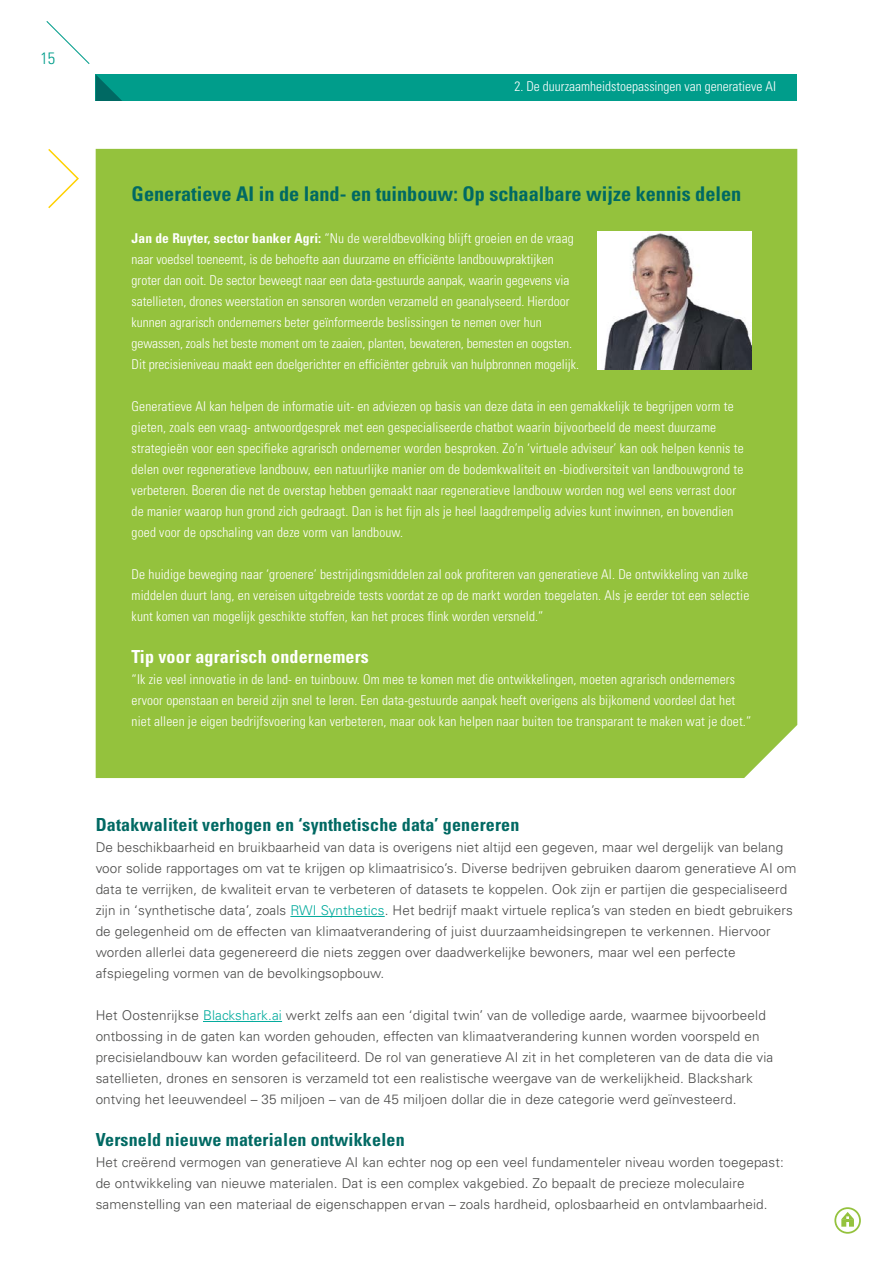
<style>
.page{position:relative;width:893px;height:1263px;background:#fff}
.page>*{position:absolute;margin:0;border:0;box-sizing:border-box;transform-origin:0 0}
.t1{font:700 condensed 20.25px "Univers LT Std";color:#006963}
.t2{font:700 condensed 18px "Univers LT Std";letter-spacing:.01em;color:#006963}
.t3{font:700 condensed 18px "Univers LT Std";letter-spacing:.01em;color:#fff}
.t4{font:300 condensed 16.5px "Univers LT Std";color:#009d8b}
.t5{font:300 condensed 13.5px/21px "Univers LT Std";letter-spacing:.01em;color:#fff}
.t6{font:300 13.5px/21px "Univers LT Std";letter-spacing:.01em;color:#4a4a49}
.s1{font-weight:700}
.s2{color:#00aa9c}
</style>
<div class="page">
<svg style="left:46px;top:21px;width:44px;height:43px"></svg>
<div style="left:96px;top:74px;width:701px;height:27px;background:#009d8b"></div>
<svg style="left:96px;top:75px;width:26px;height:26px"></svg>
<div style="left:96px;top:149px;width:701px;height:629px;background:#94c23d"></div>
<svg style="left:48px;top:149px;width:31px;height:60px"></svg>
<img style="left:597px;top:232px;width:155px;height:137px">
<hr style="left:290px;top:916px;width:95px;height:1px;background:#00aa9c">
<hr style="left:203px;top:1021px;width:79px;height:1px;background:#00aa9c">
<svg style="left:841px;top:1212px;width:13px;height:15px"></svg>
<div style="left:834px;top:1207px;width:27px;height:27px;border:2px solid #94c23d;border-radius:50%"></div>
<p class="t4" style="left:41px;top:48px;width:16px">15</p>
<p class="t5" style="left:514px;top:76px;width:263px">2. De duurzaamheidstoepassingen van generatieve AI</p>
<h1 class="t1" style="left:132px;top:181px;width:611px">Generatieve AI in de land- en tuinbouw: Op schaalbare wijze kennis delen</h1>
<p class="t5" style="left:132px;top:228px;width:449px"><span class="s1">Jan de Ruyter, sector banker Agri:</span> “Nu de wereldbevolking blijft groeien en de vraag naar voedsel toeneemt, is de behoefte aan duurzame en efficiënte landbouwpraktijken groter dan ooit. De sector beweegt naar een data-gestuurde aanpak, waarin gegevens via satellieten, drones weerstation en sensoren worden verzameld en geanalyseerd. Hierdoor kunnen agrarisch ondernemers beter geïnformeerde beslissingen te nemen over hun gewassen, zoals het beste moment om te zaaien, planten, bewateren, bemesten en oogsten.<br>Dit precisieniveau maakt een doelgerichter en efficiënter gebruik van hulpbronnen mogelijk.</p>
<p class="t5" style="left:132px;top:396px;width:613px">Generatieve AI kan helpen de informatie uit- en adviezen op basis van deze data in een gemakkelijk te begrijpen vorm te gieten, zoals een vraag- antwoordgesprek met een gespecialiseerde chatbot waarin bijvoorbeeld de meest duurzame strategieën voor een specifieke agrarisch ondernemer worden besproken. Zo’n ‘virtuele adviseur’ kan ook helpen kennis te delen over regeneratieve landbouw, een natuurlijke manier om de bodemkwaliteit en -biodiversiteit van landbouwgrond te verbeteren. Boeren die net de overstap hebben gemaakt naar regeneratieve landbouw worden nog wel eens verrast door de manier waarop hun grond zich gedraagt. Dan is het fijn als je heel laagdrempelig advies kunt inwinnen, en bovendien goed voor de opschaling van deze vorm van landbouw.</p>
<p class="t5" style="left:132px;top:564px;width:619px;text-align:justify">De huidige beweging naar ‘groenere’ bestrijdingsmiddelen zal ook profiteren van generatieve AI. De ontwikkeling van zulke middelen duurt lang, en vereisen uitgebreide tests voordat ze op de markt worden toegelaten. Als je eerder tot een selectie kunt komen van mogelijk geschikte stoffen, kan het proces flink worden versneld.”</p>
<h2 class="t3" style="left:132px;top:646px;width:239px">Tip voor agrarisch ondernemers</h2>
<p class="t5" style="left:132px;top:669px;width:621px">“Ik zie veel innovatie in de land- en tuinbouw. Om mee te komen met die ontwikkelingen, moeten agrarisch ondernemers ervoor openstaan en bereid zijn snel te leren. Een data-gestuurde aanpak heeft overigens als bijkomend voordeel dat het niet alleen je eigen bedrijfsvoering kan verbeteren, maar ook kan helpen naar buiten toe transparant te maken wat je doet.”</p>
<h2 class="t2" style="left:96px;top:814px;width:425px">Datakwaliteit verhogen en ‘synthetische data’ genereren</h2>
<p class="t6" style="left:96px;top:837px;width:702px">De beschikbaarheid en bruikbaarheid van data is overigens niet altijd een gegeven, maar wel dergelijk van belang voor solide rapportages om vat te krijgen op klimaatrisico’s. Diverse bedrijven gebruiken daarom generatieve AI om data te verrijken, de kwaliteit ervan te verbeteren of datasets te koppelen. Ook zijn er partijen die gespecialiseerd zijn in ‘synthetische data’, zoals <span class="s2">RWI Synthetics</span>. Het bedrijf maakt virtuele replica’s van steden en biedt gebruikers de gelegenheid om de effecten van klimaatverandering of juist duurzaamheidsingrepen te verkennen. Hiervoor worden allerlei data gegenereerd die niets zeggen over daadwerkelijke bewoners, maar wel een perfecte afspiegeling vormen van de bevolkingsopbouw.</p>
<p class="t6" style="left:96px;top:1005px;width:679px">Het Oostenrijkse <span class="s2">Blackshark.ai</span> werkt zelfs aan een ‘digital twin’ van de volledige aarde, waarmee bijvoorbeeld ontbossing in de gaten kan worden gehouden, effecten van klimaatverandering kunnen worden voorspeld en precisielandbouw kan worden gefaciliteerd. De rol van generatieve AI zit in het completeren van de data die via satellieten, drones en sensoren is verzameld tot een realistische weergave van de werkelijkheid. Blackshark ontving het leeuwendeel – 35 miljoen – van de 45 miljoen dollar die in deze categorie werd geïnvesteerd.</p>
<h2 class="t2" style="left:96px;top:1129px;width:311px">Versneld nieuwe materialen ontwikkelen</h2>
<p class="t6" style="left:96px;top:1152px;width:690px">Het creërend vermogen van generatieve AI kan echter nog op een veel fundamenteler niveau worden toegepast: de ontwikkeling van nieuwe materialen. Dat is een complex vakgebied. Zo bepaalt de precieze moleculaire samenstelling van een materiaal de eigenschappen ervan – zoals hardheid, oplosbaarheid en ontvlambaarheid.</p>
</div>
